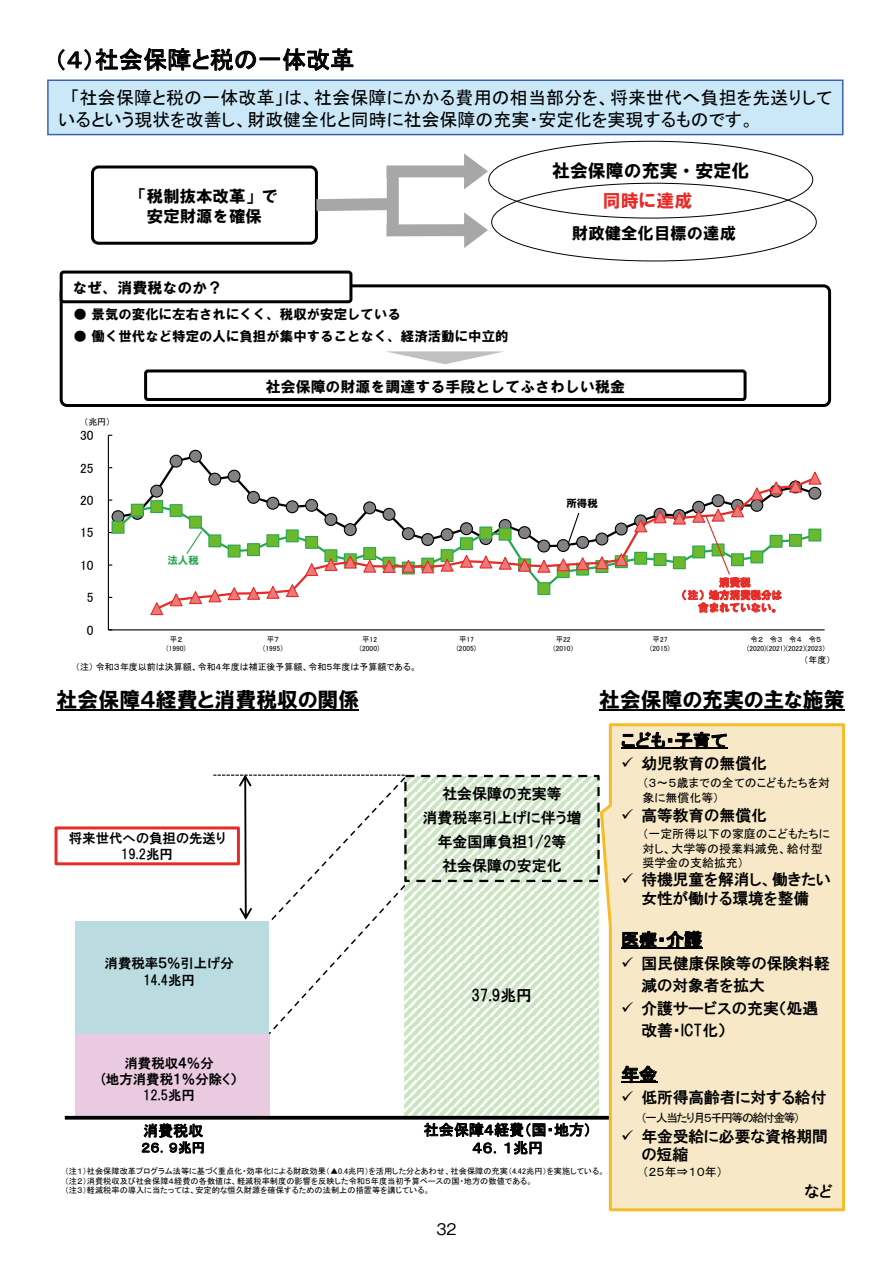
<style>
.page{position:relative;width:893px;height:1263px;background:#fff}
.page>*{position:absolute;margin:0;border:0;box-sizing:border-box;transform-origin:0 0}
.t1{font:24px "MS P Gothic";letter-spacing:.005em;color:#000}
.t2{font:20.85px "HGP Soei Kakugothic UB";color:#000}
.t3{font:18px/21.5px "MS P Gothic";letter-spacing:.01em;color:#000}
.t4{font:18px "HGP Gothic E";letter-spacing:.005em;color:#000}
.t5{font:18px "HGS Soei Kakugothic UB";color:#000}
.t6{font:18px "HGS Soei Kakugothic UB";color:#e72b27}
.t7{font:16.35px/19.6px "HGS Soei Kakugothic UB";color:#000;text-align:center}
.t8{font:500 15.9px "Gothic BBB Pr 6 N";color:#000}
.t9{font:15.75px/22.4px "HGP Gothic E";color:#000}
.t10{font:15px/24px "HGP Gothic E";color:#000;text-align:center}
.t11{font:15px "HGS Soei Kakugothic UB";color:#000}
.t12{font:15px/18px "MS P Gothic";letter-spacing:.005em;color:#000;text-align:center}
.t13{font:13.5px/16.2px "HGP Gothic E";color:#000;text-align:center}
.t14{font:13.5px "HGS Soei Kakugothic UB";color:#000}
.t15{font:13.5px "MS P Gothic";letter-spacing:.005em;color:#000}
.t16{font:12px/14.4px "MS P Gothic";color:#000}
.t17{font:12px "MS P Gothic";letter-spacing:-.125em;color:#000}
.t18{font:10.5px "HGS Soei Kakugothic UB";color:#e72b27}
.t19{font:10.5px "HGS Soei Kakugothic UB";color:#28a853}
.t20{font:10.5px "HGS Soei Kakugothic UB";color:#000}
.t21{font:9px "MS P Gothic";color:#000}
.t22{font:8.25px/9.9px "MS P Gothic";color:#000}
.t23{font:7.5px/9.8px "MS P Gothic";color:#000;text-align:center}
.s1{font-family:"HGP Soei Kakugothic UB"}
</style>
<div class="page">
<div style="left:48px;top:80px;width:795px;height:55px;background:#cbe8f9"></div>
<div style="left:47px;top:80px;width:796px;height:55px;border:1px solid #3d63ae"></div>
<div style="left:91px;top:165px;width:227px;height:80px;border:3px solid #000;border-radius:6px"></div>
<svg style="left:304px;top:153px;width:184px;height:95px"></svg>
<div style="left:60px;top:284px;width:771px;height:123px;border:3px solid #000;border-radius:6px"></div>
<div style="left:61px;top:272px;width:290px;height:30px;background:#fff;border-radius:2px"></div>
<div style="left:60px;top:271px;width:292px;height:32px;border:3px solid #000;border-radius:2px"></div>
<div style="left:144px;top:369px;width:602px;height:32px;border:3px solid #000;border-radius:2px"></div>
<svg style="left:386px;top:351px;width:118px;height:13px"></svg>
<div style="left:76px;top:1034px;width:193px;height:84px;background:#eacae0"></div>
<div style="left:75px;top:921px;width:194px;height:112px;background:#badce1"></div>
<svg style="left:405px;top:778px;width:193px;height:338px"></svg>
<div style="left:55px;top:826px;width:185px;height:39px;border:3px solid #e72b27"></div>
<hr style="left:65px;top:1116px;width:556px;height:3px;background:#000">
<hr style="left:57px;top:709px;width:302px;height:1px;background:#000">
<svg style="left:598px;top:723px;width:247px;height:489px"></svg>
<hr style="left:621px;top:748px;width:106px;height:1px;background:#000">
<hr style="left:621px;top:947px;width:81px;height:1px;background:#000">
<hr style="left:621px;top:1081px;width:36px;height:2px;background:#000">
<div style="left:404px;top:775px;width:196px;height:107px;border:2px dashed #000"></div>
<hr style="left:599px;top:709px;width:246px;height:1px;background:#000">
<svg style="left:213px;top:774px;width:194px;height:262px"></svg>
<hr style="left:108px;top:435px;width:1px;height:195px;background:#000">
<hr style="left:108px;top:629px;width:717px;height:1px;background:#000">
<div style="left:112px;top:510px;width:13px;height:13px;border:1px solid #000;border-radius:50%"></div>
<svg style="left:151px;top:485px;width:12px;height:12px"></svg>
<div style="left:150px;top:485px;width:13px;height:13px;border:1px solid #000;border-radius:50%"></div>
<div style="left:170px;top:455px;width:12px;height:12px;background:#828282;border-radius:50%"></div>
<div style="left:170px;top:455px;width:13px;height:13px;border:1px solid #000;border-radius:50%"></div>
<div style="left:190px;top:450px;width:11px;height:12px;background:#828282;border-radius:50%"></div>
<div style="left:189px;top:450px;width:13px;height:13px;border:1px solid #000;border-radius:50%"></div>
<div style="left:208px;top:473px;width:13px;height:13px;border:1px solid #000;border-radius:50%"></div>
<div style="left:228px;top:470px;width:12px;height:12px;background:#828282;border-radius:50%"></div>
<div style="left:228px;top:470px;width:13px;height:13px;border:1px solid #000;border-radius:50%"></div>
<div style="left:112px;top:521px;width:12px;height:12px;background:#6db92d"></div>
<div style="left:112px;top:521px;width:13px;height:13px;border:1px solid #28a853"></div>
<div style="left:131px;top:504px;width:12px;height:12px;background:#6db92d"></div>
<div style="left:131px;top:504px;width:13px;height:13px;border:1px solid #28a853"></div>
<div style="left:151px;top:501px;width:12px;height:11px;background:#6db92d"></div>
<div style="left:150px;top:500px;width:13px;height:13px;border:1px solid #28a853"></div>
<svg style="left:154px;top:475px;width:416px;height:121px"></svg>
<svg style="left:150px;top:583px;width:150px;height:33px"></svg>
<svg style="left:185px;top:530px;width:18px;height:25px"></svg>
<svg style="left:304px;top:471px;width:518px;height:106px"></svg>
<h1 class="t1" style="left:54px;top:48px;width:301px">（４）社会保障と税の一体改革</h1>
<h3 class="t3" style="left:59px;top:87px;width:775px;text-indent:12px">「社会保障と税の一体改革」は、社会保障にかかる費用の相当部分を、将来世代へ負担を先送りしているという現状を改善し、財政健全化と同時に社会保障の充実・安定化を実現するものです。</h3>
<h3 class="t7" style="left:131px;top:187px;width:149px">「税制抜本改革」で安定財源を確保</h3>
<h3 class="t11" style="left:73px;top:280px;width:151px">なぜ、消費税なのか？</h3>
<h3 class="t14" style="left:74px;top:307px;width:329px"><span class="s1">●</span> 景気の変化に左右されにくく、税収が安定している</h3>
<h3 class="t14" style="left:74px;top:329px;width:436px">● 働く世代など特定の人に負担が集中することなく、経済活動に中立的</h3>
<h3 class="t5" style="left:552px;top:161px;width:199px">社会保障の充実・安定化</h3>
<h3 class="t6" style="left:603px;top:192px;width:91px">同時に達成</h3>
<h3 class="t7" style="left:572px;top:223px;width:166px">財政健全化目標の達成</h3>
<p class="t21" style="left:84px;top:417px;width:28px">（兆円）</p>
<h3 class="t15" style="left:80px;top:428px;width:15px">30</h3>
<h3 class="t15" style="left:80px;top:461px;width:15px">25</h3>
<h3 class="t15" style="left:80px;top:493px;width:15px">20</h3>
<h3 class="t15" style="left:80px;top:526px;width:15px">15</h3>
<h3 class="t15" style="left:80px;top:558px;width:15px">10</h3>
<h3 class="t15" style="left:87px;top:591px;width:8px">5</h3>
<p class="t19" style="left:167px;top:555px;width:33px">法人税</p>
<h3 class="t11" style="left:266px;top:379px;width:361px">社会保障の財源を調達する手段としてふさわしい税金</h3>
<p class="t20" style="left:566px;top:498px;width:33px">所得税</p>
<p class="t18" style="left:719px;top:577px;width:33px">消費税</p>
<p class="t18" style="left:677px;top:590px;width:106px">（注）地方消費税分は</p>
<p class="t18" style="left:698px;top:602px;width:85px">含まれていない。</p>
<h3 class="t15" style="left:87px;top:623px;width:8px">0</h3>
<p class="t23" style="left:166px;top:634px;width:21px">平２(1990)</p>
<p class="t23" style="left:263px;top:634px;width:21px">平７(1995)</p>
<p class="t23" style="left:360px;top:634px;width:21px">平12 (2000)</p>
<p class="t23" style="left:457px;top:634px;width:21px">平17 (2005)</p>
<p class="t23" style="left:553px;top:634px;width:21px">平22 (2010)</p>
<p class="t23" style="left:650px;top:634px;width:21px">平27 (2015)</p>
<p class="t23" style="left:747px;top:634px;width:79px;text-align:left;text-indent:3px">令２(2020)(2021)(2022)(2023)</p>
<p class="t23" style="left:770px;top:634px;width:14px">令３</p>
<p class="t23" style="left:789px;top:634px;width:14px">令４</p>
<p class="t23" style="left:809px;top:634px;width:14px">令５</p>
<p class="t21" style="left:804px;top:655px;width:28px">（年度）</p>
<p class="t21" style="left:76px;top:662px;width:343px">（注）令和３年度以前は決算額、令和４年度は補正後予算額、令和５年度は予算額である。</p>
<h2 class="t2" style="left:57px;top:689px;width:304px">社会保障４経費と消費税収の関係</h2>
<h2 class="t2" style="left:599px;top:689px;width:247px">社会保障の充実の主な施策</h2>
<h3 class="t13" style="left:69px;top:830px;width:158px">将来世代への負担の先送り<br>19.2兆円</h3>
<h3 class="t13" style="left:105px;top:955px;width:131px">消費税率５％引上げ分<br>14.4兆円</h3>
<h3 class="t13" style="left:101px;top:1055px;width:137px">消費税収４％分<br>(地方消費税１％分除く）<br>12.5兆円</h3>
<h3 class="t12" style="left:143px;top:1121px;width:62px">消費税収</h3>
<h3 class="t15" style="left:141px;top:1141px;width:65px">２６．９兆円</h3>
<h3 class="t10" style="left:423px;top:782px;width:160px">社会保障の充実等<br>消費税率引上げに伴う増年金国庫負担1/2等<br>社会保障の安定化</h3>
<h3 class="t9" style="left:471px;top:984px;width:62px">37.9兆円</h3>
<h3 class="t12" style="left:424px;top:1121px;width:169px">社会保障４経費（国・地方）<br>４６．１兆円</h3>
<p class="t22" style="left:65px;top:1166px;width:541px">（注１）社会保障改革プログラム法等に基づく重点化・効率化による財政効果（▲0.4兆円）を活用した分とあわせ、社会保障の充実（4.42兆円）を実施している。（注２）消費税収及び社会保障４経費の各数値は、軽減税率制度の影響を反映した令和５年度当初予算ベースの国・地方の数値である。<br>（注３）軽減税率の導入に当たっては、安定的な恒久財源を確保するための法制上の措置等を講じている。</p>
<h3 class="t8" style="left:436px;top:1216px;width:22px">32</h3>
<h3 class="t4" style="left:621px;top:731px;width:108px">こども・子育て</h3>
<h3 class="t9" style="left:621px;top:752px;width:147px">✓ 幼児教育の無償化</h3>
<h3 class="t16" style="left:642px;top:776px;width:189px">（３～５歳までの全てのこどもたちを対象に無償化等）</h3>
<h3 class="t9" style="left:621px;top:804px;width:147px">✓ 高等教育の無償化</h3>
<h3 class="t16" style="left:642px;top:827px;width:189px">（一定所得以下の家庭のこどもたちに対し、大学等の授業料減免、給付型奨学金の支給拡充）</h3>
<h3 class="t9" style="left:621px;top:870px;width:211px;line-height:18.9px;text-align:center">✓ 待機児童を解消し、働きたい女性が働ける環境を整備</h3>
<h3 class="t4" style="left:621px;top:931px;width:83px">医療・介護</h3>
<h3 class="t9" style="left:641px;top:952px;width:190px;text-indent:-20px">✓ 国民健康保険等の保険料軽減の対象者を拡大</h3>
<h3 class="t9" style="left:641px;top:996px;width:178px;text-indent:-20px">✓ 介護サービスの充実（処遇改善・ICT化）</h3>
<h3 class="t4" style="left:621px;top:1065px;width:37px">年金</h3>
<h3 class="t9" style="left:621px;top:1086px;width:207px">✓ 低所得高齢者に対する給付</h3>
<h3 class="t17" style="left:641px;top:1112px;width:161px">（一人当たり月５千円等の給付金等）</h3>
<h3 class="t9" style="left:641px;top:1127px;width:188px;line-height:18px;text-indent:-20px">✓ 年金受給に必要な資格期間の短縮</h3>
<h3 class="t16" style="left:642px;top:1164px;width:82px">（２５年⇒１０年）</h3>
<h3 class="t9" style="left:804px;top:1180px;width:30px">など</h3>
</div>
